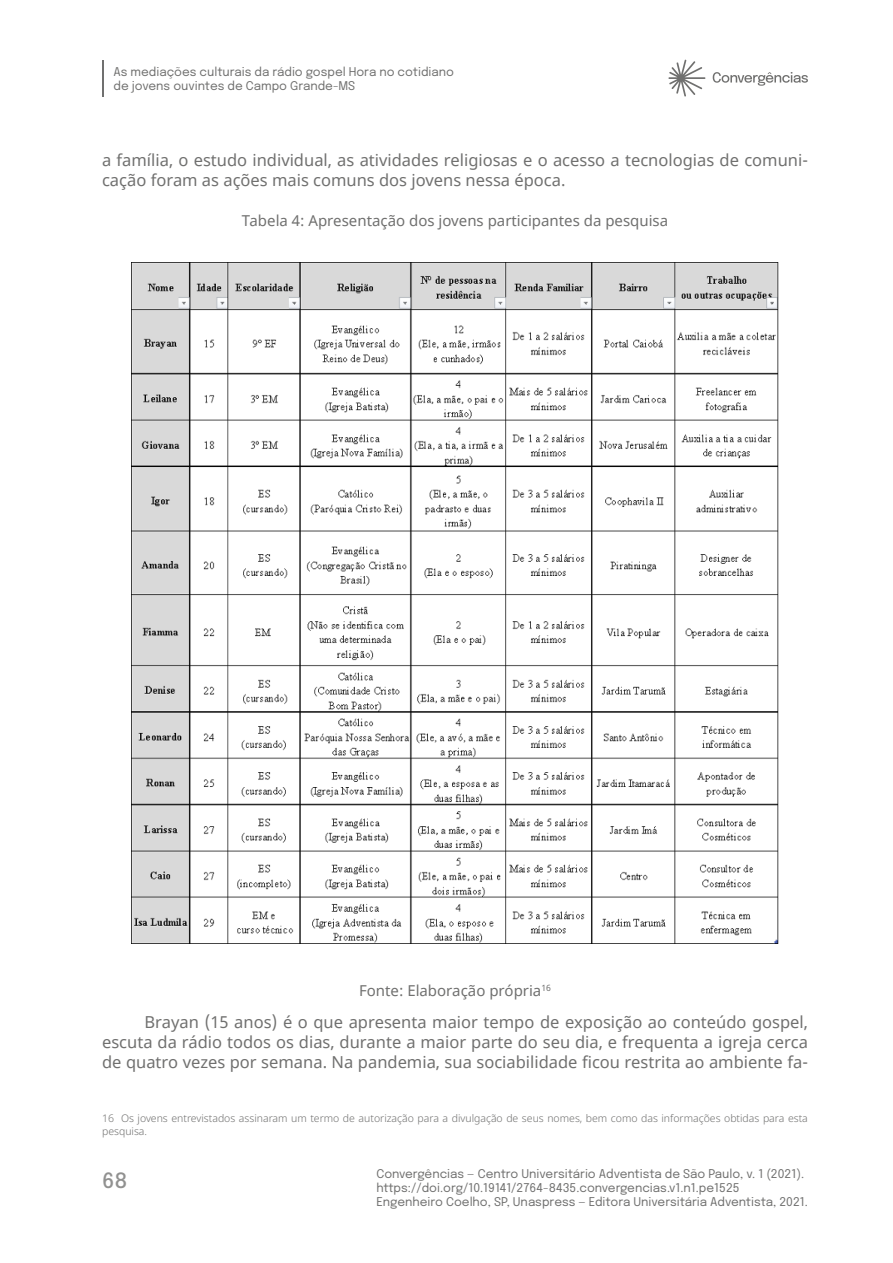
<style>
.page{position:relative;width:893px;height:1263px;background:#fff}
.page>*{position:absolute;margin:0;border:0;box-sizing:border-box;transform-origin:0 0}
.t1{font:500 21px "Epilogue";color:#919190}
.Corpo_de_Texto{font:16.5px/19.8px "Noto Sans";color:#70706f}
.Legenda{font:15px "Noto Sans";color:#70706f}
.t2{font:12px/14.4px "Epilogue";color:#70706f}
.Rodapé{font:300 10.5px/13.5px "Noto Sans";color:#70706f}
</style>
<div class="page">
<hr style="left:102px;top:60px;width:2px;height:37px;background:#70706f">
<svg style="left:668px;top:60px;width:37px;height:37px"></svg>
<svg style="left:713px;top:72px;width:95px;height:14px"></svg>
<img style="left:132px;top:263px;width:646px;height:681px">
<p class="t2" style="left:114px;top:63px;width:342px">As mediações culturais da rádio gospel Hora no cotidiano de jovens ouvintes de Campo Grande-MS</p>
<p class="Corpo_de_Texto" style="left:102px;top:151px;width:707px">a família, o estudo individual, as atividades religiosas e o acesso a tecnologias de comuni&shy;cação foram as ações mais comuns dos jovens nessa época.</p>
<p class="Legenda" style="left:242px;top:210px;width:428px">Tabela 4: Apresentação dos jovens participantes da pesquisa</p>
<p class="Legenda" style="left:359px;top:980px;width:193px">Fonte: Elaboração própria<sup>16</sup></p>
<p class="Corpo_de_Texto" style="left:102px;top:1013px;width:707px;text-align:justify;text-indent:43px">Brayan (15 anos) é o que apresenta maior tempo de exposição ao conteúdo gospel, escuta da rádio todos os dias, durante a maior parte do seu dia, e frequenta a igreja cerca de quatro vezes por semana. Na pandemia, sua sociabilidade ficou restrita ao ambiente fa-</p>
<p class="Rodapé" style="left:102px;top:1111px;width:707px">16 Os jovens entrevistados assinaram um termo de autorização para a divulgação de seus nomes, bem como das informações obtidas para esta pesquisa.</p>
<p class="t1" style="left:102px;top:1166px;width:27px">68</p>
<p class="t2" style="left:376px;top:1165px;width:433px">Convergências — Centro Universitário Adventista de São Paulo, v. 1 (2021). https://doi.org/10.19141/2764-8435.convergencias.v1.n1.pe1525<br>Engenheiro Coelho, SP, Unaspress — Editora Universitária Adventista, 2021.</p>
</div>
